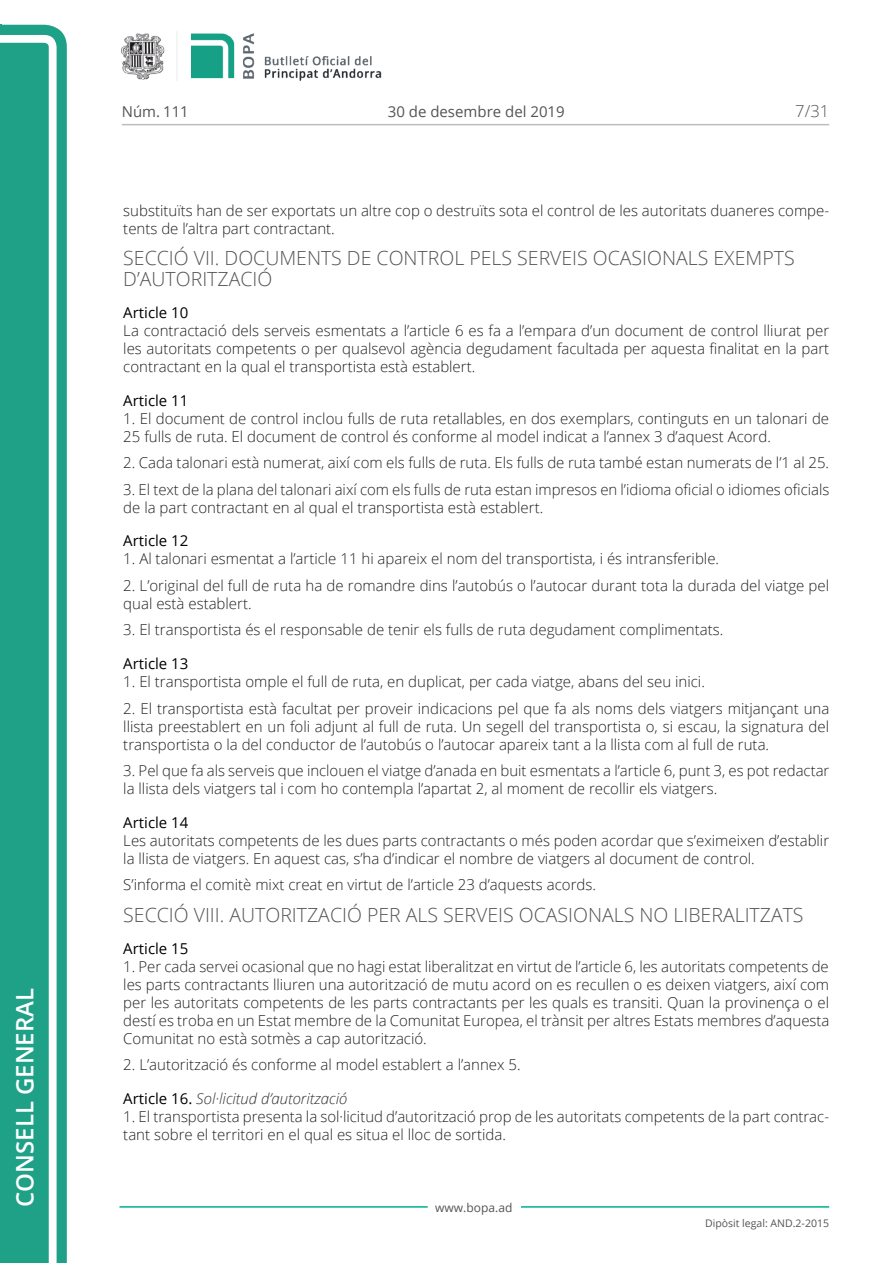
<style>
.page{position:relative;width:893px;height:1263px;background:#fff}
.page>*{position:absolute;margin:0;border:0;box-sizing:border-box;transform-origin:0 0}
.t1{font:600 24px "Open Sans";color:#fff}
.Titol_5{font:300 19.5px/21px "Open Sans";color:#545454}
.t2{font:300 16.5px "Open Sans";color:#545454}
.Body_text{font:300 15px/18px "Open Sans";color:#231f20}
.Titol_7{font:15px "Open Sans";color:#000}
.Titol_7-2{font:italic 300 15px "Open Sans";color:#303030}
.t3{font:15px "Open Sans";color:#545454}
.t4{font:12px "Open Sans";color:#545454}
.t5{font:10.5px "Open Sans";color:#545454}
.s1{font-weight:400;font-style:normal;color:#000}
</style>
<div class="page">
<svg style="left:0;top:25px;width:67px;height:1238px;fill:#1ea187"></svg>
<div style="left:0;top:43px;width:49px;height:1220px;background:#1ea187"></div>
<img style="left:122px;top:32px;width:260px;height:49px">
<hr style="left:119px;top:1206px;width:309px;height:2px;background:#00ae91">
<hr style="left:521px;top:1206px;width:308px;height:2px;background:#00ae91">
<hr style="left:122px;top:124px;width:707px;height:1px;background:#bcbdc0">
<h1 class="t1" style="left:8px;top:1207px;width:220px;rotate:-90deg">Consell General</h1>
<p class="t3" style="left:122px;top:102px;width:68px">Núm. 111</p>
<p class="t3" style="left:388px;top:102px;width:178px">30 de desembre del 2019</p>
<p class="t2" style="left:795px;top:100px;width:35px">7/31</p>
<p class="Body_text" style="left:123px;top:201px;width:707px">substituïts han de ser exportats un altre cop o destruïts sota el control de les autoritats duaneres compe&shy;tents de l’altra part contractant.</p>
<p class="Titol_5" style="left:123px;top:246px;width:673px">SECCIÓ VII. DOCUMENTS DE CONTROL PELS SERVEIS OCASIONALS EXEMPTS<br>D’AUTORITZACIÓ</p>
<p class="Titol_7" style="left:123px;top:302px;width:67px">Article 10</p>
<p class="Body_text" style="left:123px;top:321px;width:707px;text-align:justify">La contractació dels serveis esmentats a l’article 6 es fa a l’empara d’un document de control lliurat per les autoritats competents o per qualsevol agència degudament facultada per aquesta finalitat en la part contractant en la qual el transportista està establert.</p>
<p class="Titol_7" style="left:123px;top:390px;width:67px">Article 11</p>
<p class="Body_text" style="left:123px;top:409px;width:707px">1. El document de control inclou fulls de ruta retallables, en dos exemplars, continguts en un talonari de<br>25 fulls de ruta. El document de control és conforme al model indicat a l’annex 3 d’aquest Acord.</p>
<p class="Body_text" style="left:123px;top:453px;width:707px">2. Cada talonari està numerat, així com els fulls de ruta. Els fulls de ruta també estan numerats de l’1 al 25.</p>
<p class="Body_text" style="left:123px;top:480px;width:708px">3. El text de la plana del talonari així com els fulls de ruta estan impresos en l’idioma oficial o idiomes oficials de la part contractant en al qual el transportista està establert.</p>
<p class="Titol_7" style="left:123px;top:531px;width:67px">Article 12</p>
<p class="Body_text" style="left:123px;top:550px;width:597px">1. Al talonari esmentat a l’article 11 hi apareix el nom del transportista, i és intransferible.</p>
<p class="Body_text" style="left:123px;top:576px;width:707px">2. L’original del full de ruta ha de romandre dins l’autobús o l’autocar durant tota la durada del viatge pel qual està establert.</p>
<p class="Body_text" style="left:123px;top:621px;width:601px">3. El transportista és el responsable de tenir els fulls de ruta degudament complimentats.</p>
<p class="Titol_7" style="left:123px;top:653px;width:67px">Article 13</p>
<p class="Body_text" style="left:123px;top:672px;width:583px">1. El transportista omple el full de ruta, en duplicat, per cada viatge, abans del seu inici.</p>
<p class="Body_text" style="left:123px;top:699px;width:708px;text-align:justify">2. El transportista està facultat per proveir indicacions pel que fa als noms dels viatgers mitjançant una llista preestablert en un foli adjunt al full de ruta. Un segell del transportista o, si escau, la signatura del transportista o la del conductor de l’autobús o l’autocar apareix tant a la llista com al full de ruta.</p>
<p class="Body_text" style="left:123px;top:761px;width:708px">3. Pel que fa als serveis que inclouen el viatge d’anada en buit esmentats a l’article 6, punt 3, es pot redactar la llista dels viatgers tal i com ho contempla l’apartat 2, al moment de recollir els viatgers.</p>
<p class="Titol_7" style="left:123px;top:812px;width:67px">Article 14</p>
<p class="Body_text" style="left:123px;top:831px;width:707px">Les autoritats competents de les dues parts contractants o més poden acordar que s’eximeixen d’establir la llista de viatgers. En aquest cas, s’ha d’indicar el nombre de viatgers al document de control.</p>
<p class="Body_text" style="left:123px;top:876px;width:474px">S’informa el comitè mixt creat en virtut de l’article 23 d’aquests acords.</p>
<p class="Titol_5" style="left:123px;top:903px;width:682px">SECCIÓ VIII. AUTORITZACIÓ PER ALS SERVEIS OCASIONALS NO LIBERALITZATS</p>
<p class="Titol_7" style="left:123px;top:938px;width:67px">Article 15</p>
<p class="Body_text" style="left:123px;top:957px;width:708px;text-align:justify">1. Per cada servei ocasional que no hagi estat liberalitzat en virtut de l’article 6, les autoritats competents de les parts contractants lliuren una autorització de mutu acord on es recullen o es deixen viatgers, així com per les autoritats competents de les parts contractants per les quals es transiti. Quan la provinença o el destí es troba en un Estat membre de la Comunitat Europea, el trànsit per altres Estats membres d’aquesta Comunitat no està sotmès a cap autorització.</p>
<p class="Body_text" style="left:123px;top:1055px;width:399px">2. L’autorització és conforme al model establert a l’annex 5.</p>
<p class="Titol_7-2" style="left:123px;top:1088px;width:226px"><span class="s1">Article 16.</span> Sol·licitud d’autorització</p>
<p class="Body_text" style="left:123px;top:1107px;width:707px">1. El transportista presenta la sol·licitud d’autorització prop de les autoritats competents de la part contrac&shy;tant sobre el territori en el qual es situa el lloc de sortida.</p>
<p class="t4" style="left:435px;top:1199px;width:79px">www.bopa.ad</p>
<p class="t5" style="left:705px;top:1216px;width:125px">Dipòsit legal: AND.2-2015</p>
</div>
